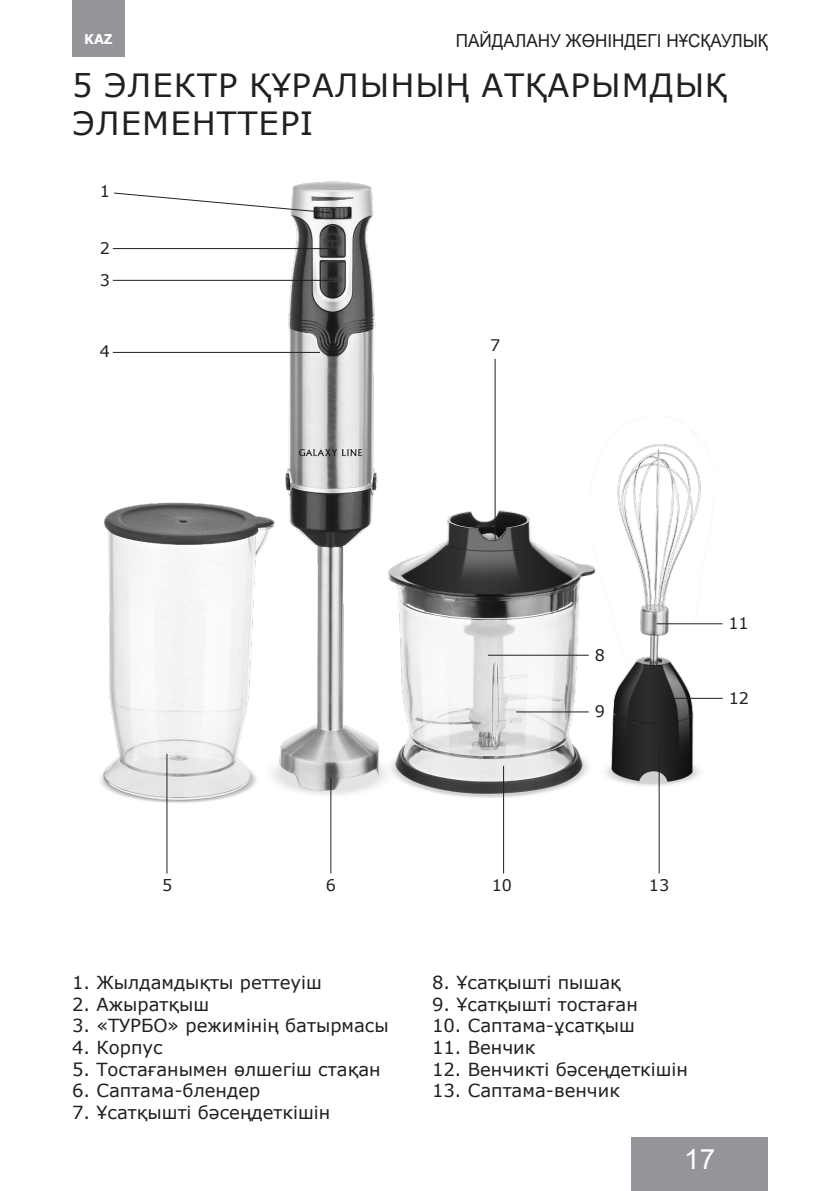
<style>
.page{position:relative;width:840px;height:1191px;background:#fff}
.page>*{position:absolute;margin:0;border:0;box-sizing:border-box;transform-origin:0 0}
.Заголовок{font:32px/38.4px "Verdana";letter-spacing:.035em;color:#231f20}
.t1{font:28px "Arial";color:#fff}
.Текст{font:18px "Verdana";color:#231f20}
.t2{font:18px "Arial";color:#231f20;scale:.95 1}
.t3{font:16px "Verdana";color:#231f20}
.t4{font:700 13.6px "Verdana";color:#fff;scale:.95 1}
</style>
<div class="page">
<div style="left:72px;top:0;width:53px;height:57px;background:#939598"></div>
<div style="left:631px;top:1137px;width:136px;height:54px;background:#939598"></div>
<img style="left:100px;top:181px;width:623px;height:647px">
<hr style="left:113px;top:352px;width:207px;height:1px;background:#231f20">
<hr style="left:113px;top:280px;width:221px;height:1px;background:#231f20">
<hr style="left:113px;top:248px;width:221px;height:1px;background:#231f20">
<hr style="left:166px;top:754px;width:1px;height:119px;background:#231f20">
<hr style="left:330px;top:778px;width:1px;height:95px;background:#231f20">
<hr style="left:503px;top:766px;width:1px;height:107px;background:#231f20">
<hr style="left:658px;top:747px;width:1px;height:126px;background:#231f20">
<hr style="left:494px;top:359px;width:1px;height:181px;background:#231f20">
<hr style="left:487px;top:654px;width:101px;height:1px;background:#231f20">
<hr style="left:516px;top:711px;width:72px;height:1px;background:#231f20">
<hr style="left:656px;top:623px;width:66px;height:1px;background:#231f20">
<hr style="left:661px;top:698px;width:61px;height:1px;background:#231f20">
<svg style="left:113px;top:192px;width:219px;height:22px"></svg>
<p class="t2" style="left:455px;top:29px;width:330px">ПАЙДАЛАНУ ЖӨНІНДЕГІ НҰСҚАУЛЫҚ</p>
<p class="Заголовок" style="left:72px;top:65px;width:656px">5 ЭЛЕКТР ҚҰРАЛЫНЫҢ АТҚАРЫМДЫҚ<br>ЭЛЕМЕНТТЕРI</p>
<p class="t4" style="left:84px;top:30px;width:32px">KAZ</p>
<p class="t3" style="left:100px;top:180px;width:12px">1</p>
<p class="t3" style="left:100px;top:237px;width:12px">2</p>
<p class="t3" style="left:100px;top:269px;width:12px">3</p>
<p class="t3" style="left:100px;top:340px;width:12px">4</p>
<p class="t3" style="left:490px;top:334px;width:12px">7</p>
<p class="t3" style="left:594px;top:644px;width:12px">8</p>
<p class="t3" style="left:594px;top:700px;width:12px">9</p>
<p class="t3" style="left:728px;top:612px;width:22px">11</p>
<p class="t3" style="left:728px;top:687px;width:22px">12</p>
<p class="t3" style="left:162px;top:874px;width:12px">5</p>
<p class="t3" style="left:326px;top:874px;width:12px">6</p>
<p class="t3" style="left:491px;top:874px;width:22px">10</p>
<p class="t3" style="left:648px;top:874px;width:22px">13</p>
<p class="Текст" style="left:72px;top:970px;width:251px">1. Жылдамдықты реттеуіш</p>
<p class="Текст" style="left:72px;top:992px;width:138px">2. Ажыратқыш</p>
<p class="Текст" style="left:72px;top:1013px;width:318px">3. «ТУРБО» режимінің батырмасы</p>
<p class="Текст" style="left:72px;top:1035px;width:92px">4. Корпус</p>
<p class="Текст" style="left:72px;top:1056px;width:310px">5. Тостағанымен өлшегіш стақан</p>
<p class="Текст" style="left:72px;top:1078px;width:190px">6. Саптама-блендер</p>
<p class="Текст" style="left:72px;top:1100px;width:259px">7. Ұсатқыштi бәсеңдеткішін</p>
<p class="Текст" style="left:432px;top:970px;width:190px">8. Ұсатқыштi пышақ</p>
<p class="Текст" style="left:432px;top:992px;width:207px">9. Ұсатқыштi тостаған</p>
<p class="Текст" style="left:432px;top:1013px;width:204px">10. Саптама-ұсатқыш</p>
<p class="Текст" style="left:432px;top:1035px;width:105px">11. Венчик</p>
<p class="Текст" style="left:432px;top:1056px;width:257px">12. Венчикті бәсеңдеткішін</p>
<p class="Текст" style="left:432px;top:1078px;width:189px">13. Саптама-венчик</p>
<h2 class="t1" style="left:683px;top:1140px;width:33px">17</h2>
</div>
